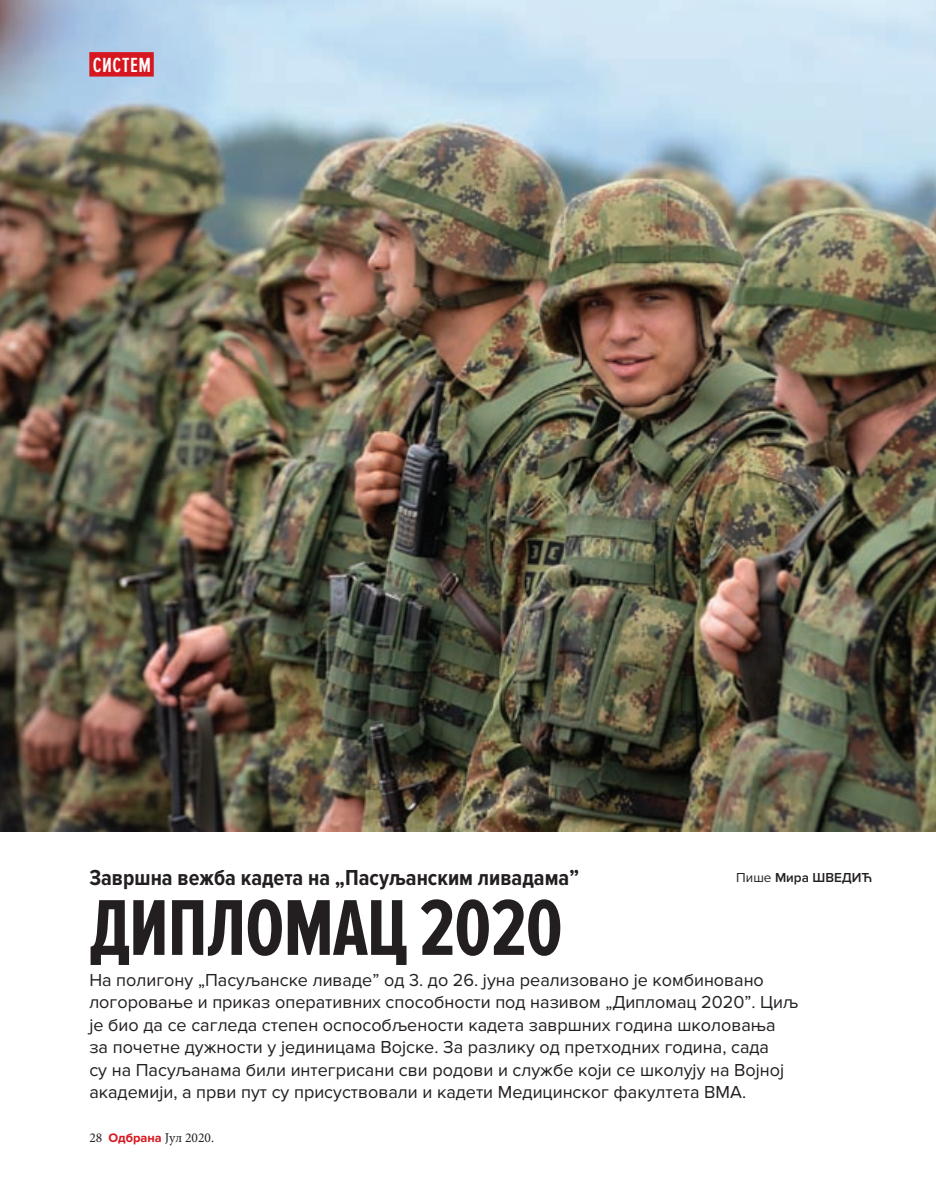
<style>
.page{position:relative;width:936px;height:1191px;background:#fff}
.page>*{position:absolute;margin:0;border:0;box-sizing:border-box;transform-origin:0 0}
.naslov{font:700 82.05px "Proxima Nova Ex Cn";letter-spacing:-.01em;color:#231f20}
.Sistem-nadnaslov{font:700 22.5px "Proxima Nova Cond";color:#231f20}
.RubrikaLevo{font:600 21.3px "Proxima Nova Ex Cn";letter-spacing:.03em;color:#fff}
.podnaslov_Verzal_12{font:18px/22.5px "Proxima Nova";color:#231f20}
.t1{font:13.5px "Minion Pro";color:#231f20}
.PiseAutor{font:600 13.5px "Proxima Nova";color:#231f20}
.s1{font-weight:400}
.s2{font-family:"Proxima Nova";font-weight:700;font-size:12.75px;color:#d7171f}
</style>
<div class="page">
<img style="left:0;top:0;width:935px;height:831px">
<div style="left:89px;top:52px;width:65px;height:25px;background:#d7171f"></div>
<p class="RubrikaLevo" style="left:93px;top:53px;width:60px">СИСТЕМ</p>
<p class="Sistem-nadnaslov" style="left:89px;top:864px;width:491px">Завршна вежба кадета на „Пасуљанским ливадама”</p>
<p class="naslov" style="left:89px;top:882px;width:475px">ДИПЛОМАЦ 2020</p>
<p class="podnaslov_Verzal_12" style="left:89px;top:969px;width:710px">На полигону „Пасуљанске ливаде” од 3. до 26. јуна реализовано је комбиновано логоровање и приказ оперативних способности под називом „Дипломац 2020”. Циљ је био да се сагледа степен оспособљености кадета завршних година школовања за почетне дужности у јединицама Војске. За разлику од претходних година, сада<br>су на Пасуљанама били интегрисани сви родови и службе који се школују на Војној академији, а први пут су присуствовали и кадети Медицинског факултета ВМА.</p>
<p class="PiseAutor" style="left:736px;top:870px;width:137px"><span class="s1">Пише</span> Мира ШВЕДИЋ</p>
<p class="t1" style="left:89px;top:1129px;width:126px">28 <span class="s2">Одбрана</span> Јул 2020.</p>
</div>
